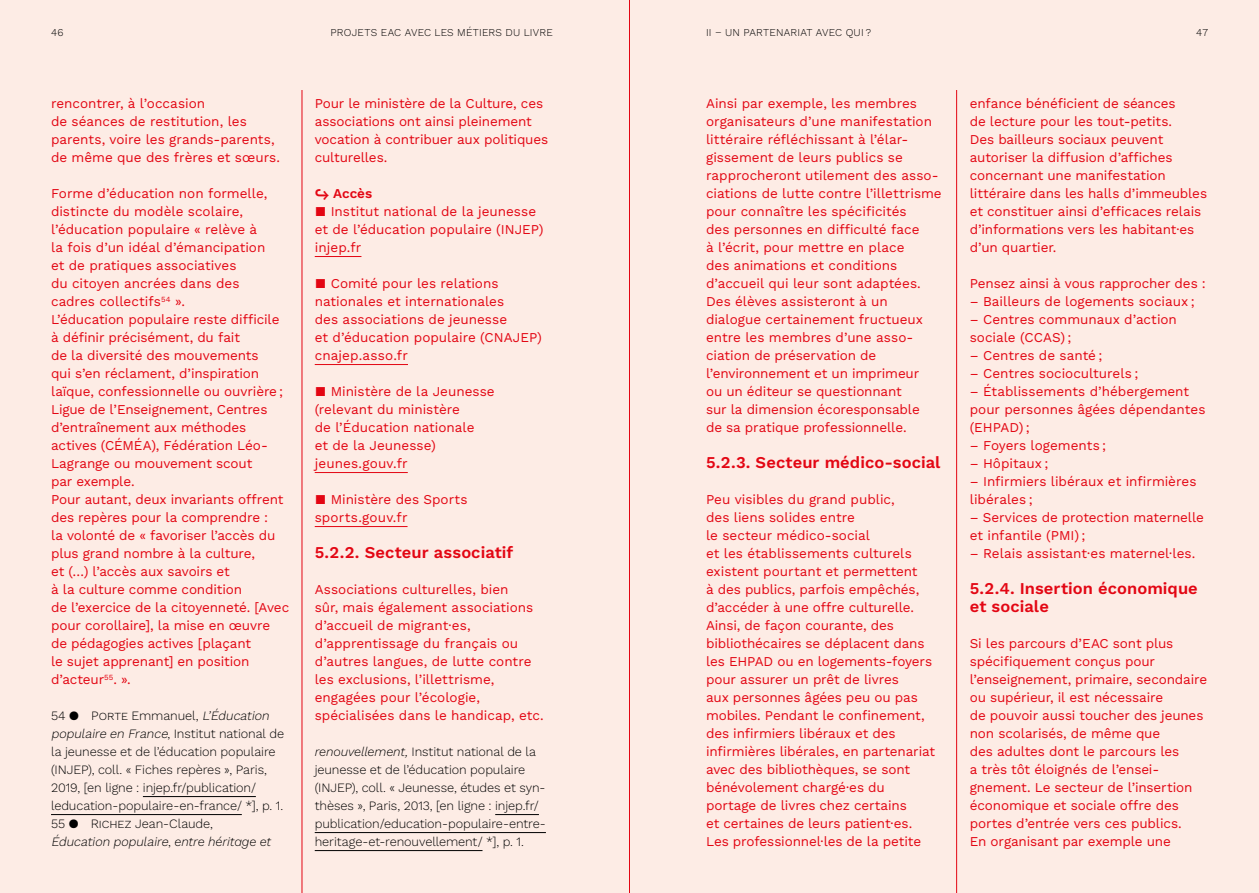
<style>
.page{position:relative;width:1259px;height:893px;background:#fdece5}
.page>*{position:absolute;margin:0;border:0;box-sizing:border-box;transform-origin:0 0}
.Titre_texte_labeur{font:600 16.5px/18px "Work Sans";letter-spacing:.005em;color:#e30613}
.Texte_labeur{font:13.5px/18px "Work Sans";letter-spacing:-.005em;color:#e30613}
.Texte_labeur-2{font:600 13.5px "Work Sans";color:#e30613}
.Note_de_bas_de_page{font:300 12.75px/18px "Work Sans";letter-spacing:-.01em;color:#000}
.t1{font:300 10.5px "Work Sans";letter-spacing:.02em;color:#000}
.s1{font-style:italic}
</style>
<div class="page">
<hr style="left:629px;top:0;width:1px;height:893px;background:#e30613">
<hr style="left:302px;top:90px;width:1px;height:803px;background:#e30613">
<hr style="left:143px;top:796px;width:113px;height:1px;background:#000">
<hr style="left:51px;top:814px;width:191px;height:1px;background:#000">
<hr style="left:315px;top:256px;width:46px;height:1px;background:#e30613">
<hr style="left:315px;top:364px;width:93px;height:1px;background:#e30613">
<hr style="left:315px;top:472px;width:93px;height:1px;background:#e30613">
<hr style="left:315px;top:526px;width:92px;height:1px;background:#e30613">
<hr style="left:495px;top:814px;width:44px;height:1px;background:#000">
<hr style="left:315px;top:832px;width:231px;height:1px;background:#000">
<hr style="left:315px;top:850px;width:167px;height:1px;background:#000">
<hr style="left:956px;top:90px;width:1px;height:803px;background:#e30613">
<p class="t1" style="left:51px;top:24px;width:14px">46</p>
<p class="t1" style="left:331px;top:24px;width:224px">PROJETS EAC AVEC LES MÉTIERS DU LIVRE</p>
<p class="t1" style="left:706px;top:24px;width:167px">II – UN PARTENARIAT AVEC QUI ?</p>
<p class="t1" style="left:1196px;top:24px;width:13px">47</p>
<p class="Texte_labeur" style="left:51px;top:94px;width:230px">rencontrer, à l’occasion<br>de séances de restitution, les parents, voire les grands-parents, de même que des frères et sœurs.</p>
<p class="Texte_labeur" style="left:51px;top:184px;width:240px">Forme d’éducation non formelle, distincte du modèle scolaire, l’éducation populaire « relève à<br>la fois d’un idéal d’émancipation<br>et de pratiques associatives<br>du citoyen ancrées dans des<br>cadres collectifs<sup>54</sup> ».<br>L’éducation populaire reste difficile à définir précisément, du fait<br>de la diversité des mouvements<br>qui s’en réclament, d’inspiration laïque, confessionnelle ou ouvrière ;<br>Ligue de l’Enseignement, Centres d’entraînement aux méthodes actives (CÉMÉA), Fédération Léo-<br>Lagrange ou mouvement scout<br>par exemple.<br>Pour autant, deux invariants offrent des repères pour la comprendre :<br>la volonté de « favoriser l’accès du plus grand nombre à la culture,<br>et (…) l’accès aux savoirs et<br>à la culture comme condition<br>de l’exercice de la citoyenneté. [Avec pour corollaire], la mise en œuvre de pédagogies actives [plaçant<br>le sujet apprenant] en position d’acteur<sup>55</sup>. ».</p>
<p class="Note_de_bas_de_page" style="left:51px;top:706px;width:235px">54 ● Porte Emmanuel, <span class="s1">L’Éducation populaire en France</span>, Institut national de la jeunesse et de l’éducation populaire (INJEP), coll. « Fiches repères », Paris, 2019, [en ligne : injep.fr/publication/ leducation-populaire-en-france/ *], p. 1.</p>
<p class="Note_de_bas_de_page" style="left:51px;top:814px;width:222px">55 ● Richez Jean-Claude,<br><span class="s1">Éducation populaire</span>, <span class="s1">e n tre h é ritag e e t</span></p>
<p class="Texte_labeur" style="left:315px;top:94px;width:235px">Pour le ministère de la Culture, ces associations ont ainsi pleinement vocation à contribuer aux politiques culturelles.</p>
<p class="Texte_labeur-2" style="left:315px;top:183px;width:59px">↪ Accès</p>
<p class="Texte_labeur" style="left:315px;top:202px;width:230px">■ Institut national de la jeunesse et de l’éducation populaire (INJEP) injep.fr</p>
<p class="Texte_labeur" style="left:315px;top:274px;width:228px">■ Comité pour les relations nationales et internationales<br>des associations de jeunesse<br>et d’éducation populaire (CNAJEP) cnajep.asso.fr</p>
<p class="Texte_labeur" style="left:315px;top:382px;width:181px">■ Ministère de la Jeunesse (relevant du ministère<br>de l’Éducation nationale<br>et de la Jeunesse) jeunes.gouv.fr</p>
<p class="Texte_labeur" style="left:315px;top:490px;width:154px">■ Ministère des Sports sports.gouv.fr</p>
<p class="Titre_texte_labeur" style="left:315px;top:543px;width:200px">5.2.2. Secteur associatif</p>
<p class="Texte_labeur" style="left:315px;top:580px;width:230px">Associations culturelles, bien<br>sûr, mais également associations d’accueil de migrant·es, d’apprentissage du français ou d’autres langues, de lutte contre les exclusions, l’illettrisme, engagées pour l’écologie, spécialisées dans le handicap, etc.</p>
<p class="Note_de_bas_de_page" style="left:315px;top:742px;width:233px"><span class="s1">renouvellement,</span> Institut national de la jeunesse et de l’éducation populaire (INJEP), coll. « Jeunesse, études et syn&shy;thèses », Paris, 2013, [en ligne : injep.fr/ publication/education-populaire-entre&shy;heritage-et-renouvellement/ *], p. 1.</p>
<p class="Texte_labeur" style="left:706px;top:94px;width:237px">Ainsi par exemple, les membres organisateurs d’une manifestation littéraire réfléchissant à l’élar&shy;gissement de leurs publics se rapprocheront utilement des asso&shy;ciations de lutte contre l’illettrisme pour connaître les spécificités<br>des personnes en difficulté face<br>à l’écrit, pour mettre en place<br>des animations et conditions d’accueil qui leur sont adaptées.<br>Des élèves assisteront à un dialogue certainement fructueux entre les membres d’une asso&shy;ciation de préservation de l’environnement et un imprimeur<br>ou un éditeur se questionnant<br>sur la dimension écoresponsable<br>de sa pratique professionnelle.</p>
<p class="Titre_texte_labeur" style="left:706px;top:453px;width:236px">5.2.3. Secteur médico-social</p>
<p class="Texte_labeur" style="left:706px;top:490px;width:230px">Peu visibles du grand public,<br>des liens solides entre<br>le secteur médico-social<br>et les établissements culturels existent pourtant et permettent<br>à des publics, parfois empêchés, d’accéder à une offre culturelle.<br>Ainsi, de façon courante, des bibliothécaires se déplacent dans les EHPAD ou en logements-foyers pour assurer un prêt de livres<br>aux personnes âgées peu ou pas mobiles. Pendant le confinement, des infirmiers libéraux et des infirmières libérales, en partenariat avec des bibliothèques, se sont bénévolement chargé·es du portage de livres chez certains<br>et certaines de leurs patient·es.<br>Les professionnel·les de la petite</p>
<p class="Texte_labeur" style="left:969px;top:94px;width:239px">enfance bénéficient de séances<br>de lecture pour les tout-petits.<br>Des bailleurs sociaux peuvent autoriser la diffusion d’affiches concernant une manifestation littéraire dans les halls d’immeubles et constituer ainsi d’efficaces relais d’informations vers les habitant·es d’un quartier.</p>
<p class="Texte_labeur" style="left:969px;top:274px;width:238px">Pensez ainsi à vous rapprocher des :</p>
<p class="Texte_labeur" style="left:969px;top:292px;width:226px">– Bailleurs de logements sociaux ;</p>
<p class="Texte_labeur" style="left:969px;top:310px;width:209px">– Centres communaux d’action sociale (CCAS) ;</p>
<p class="Texte_labeur" style="left:969px;top:346px;width:134px">– Centres de santé ;</p>
<p class="Texte_labeur" style="left:969px;top:364px;width:170px">– Centres socioculturels ;</p>
<p class="Texte_labeur" style="left:969px;top:382px;width:237px">– Établissements d’hébergement pour personnes âgées dépendantes (EHPAD) ;</p>
<p class="Texte_labeur" style="left:969px;top:436px;width:138px">– Foyers logements ;</p>
<p class="Texte_labeur" style="left:969px;top:454px;width:80px">– Hôpitaux ;</p>
<p class="Texte_labeur" style="left:969px;top:472px;width:228px">– Infirmiers libéraux et infirmières libérales ;</p>
<p class="Texte_labeur" style="left:969px;top:508px;width:236px">– Services de protection maternelle et infantile (PMI) ;</p>
<p class="Texte_labeur" style="left:969px;top:544px;width:227px">– Relais assistant·es maternel·les.</p>
<p class="Titre_texte_labeur" style="left:969px;top:579px;width:230px">5.2.4. Insertion économique et sociale</p>
<p class="Texte_labeur" style="left:969px;top:634px;width:239px">Si les parcours d’EAC sont plus spécifiquement conçus pour l’enseignement, primaire, secondaire ou supérieur, il est nécessaire<br>de pouvoir aussi toucher des jeunes non scolarisés, de même que<br>des adultes dont le parcours les<br>a très tôt éloignés de l’ensei&shy;gnement. Le secteur de l’insertion économique et sociale offre des portes d’entrée vers ces publics.<br>En organisant par exemple une</p>
</div>
